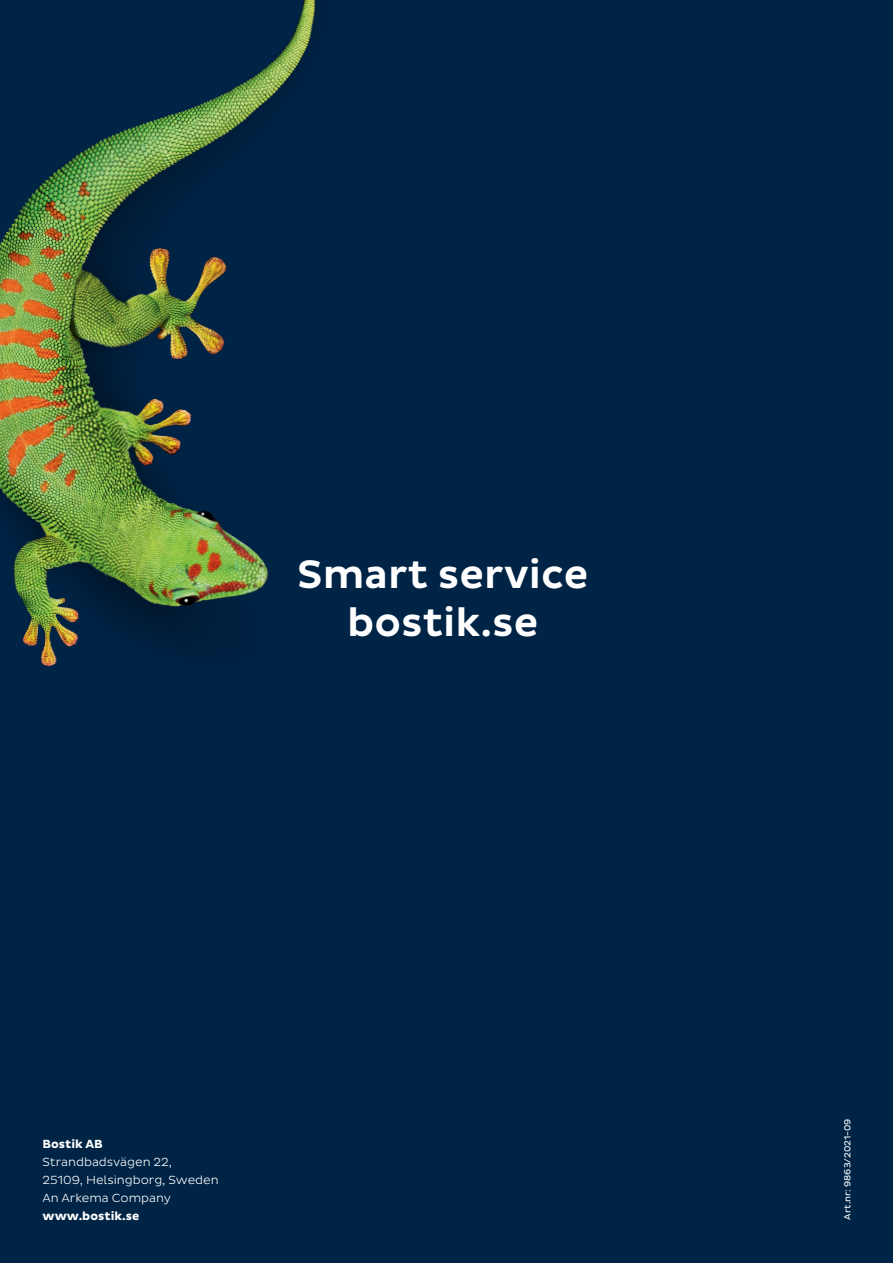
<style>
.page{position:relative;width:893px;height:1263px;background:#002446}
.page>*{position:absolute;margin:0;border:0;box-sizing:border-box;transform-origin:0 0}
.t1{font:500 40.5px/48.6px "Bostik";color:#fff;text-align:center}
.t2{font:300 12px/18px "Bostik";color:#fff}
.t3{font:700 12px "Bostik";color:#fff}
.t4{font:9px "Bostik";color:#fff}
</style>
<div class="page">
<img style="left:0;top:0;width:316px;height:667px">
<h1 class="t1" style="left:297px;top:551px;width:293px">Smart service bostik.se</h1>
<p class="t3" style="left:43px;top:1137px;width:62px">Bostik AB</p>
<p class="t2" style="left:43px;top:1153px;width:178px">Strandbadsvägen 22,<br>25109, Helsingborg, Sweden<br>An Arkema Company</p>
<p class="t3" style="left:43px;top:1209px;width:98px">www.bostik.se</p>
<p class="t4" style="left:842px;top:1219px;width:103px;rotate:-90deg">Art.nr: 9863/2021-09</p>
</div>
